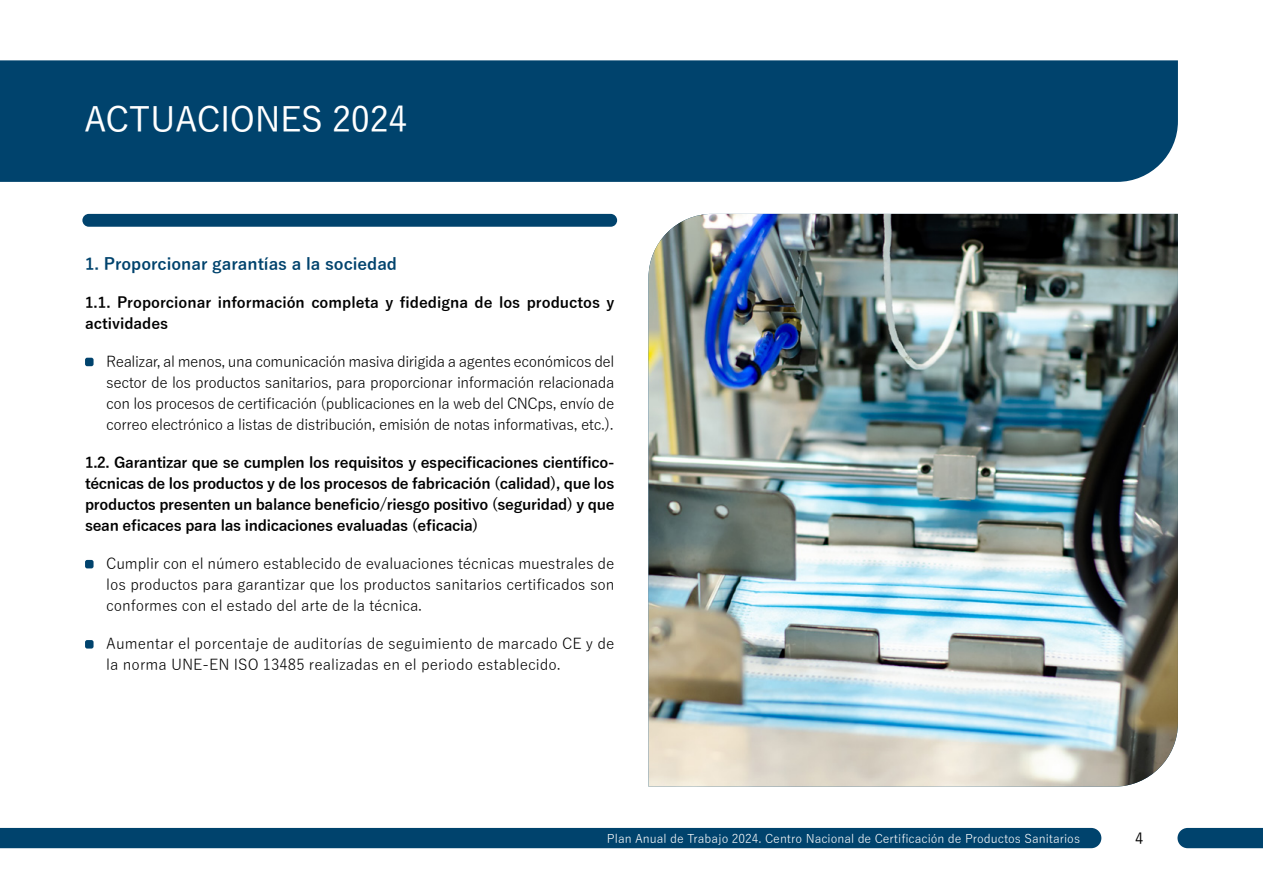
<style>
.page{position:relative;width:1263px;height:893px;background:#fff}
.page>*{position:absolute;margin:0;border:0;box-sizing:border-box;transform-origin:0 0}
.t1{font:500 34.5px "Yu Gothic";letter-spacing:-.01em;color:#fff}
.t2{font:700 16.5px "Yu Gothic";color:#00436d}
.t3{font:15px/21px "Yu Gothic";color:#000;text-align:justify}
.t4{font:700 15px/21px "Yu Gothic";color:#000}
.t5{font:500 15px "Yu Gothic";color:#000}
.t6{font:12px "Yu Gothic";color:#fff}
</style>
<div class="page">
<div style="left:1177px;top:828px;width:86px;height:20px;background:#00436d"></div>
<div style="left:0;top:828px;width:1101px;height:20px;background:#00436d"></div>
<div style="left:0;top:60px;width:1178px;height:122px;background:#00436d"></div>
<div style="left:85px;top:358px;width:9px;height:8px;background:#00436d;border-radius:2px"></div>
<div style="left:85px;top:560px;width:9px;height:8px;background:#00436d;border-radius:2px"></div>
<div style="left:85px;top:640px;width:9px;height:9px;background:#00436d;border-radius:2px"></div>
<img style="left:648px;top:214px;width:530px;height:573px">
<div style="left:82px;top:214px;width:535px;height:13px;background:#00436d;border-radius:6px"></div>
<h1 class="t1" style="left:84px;top:88px;width:325px">ACTUACIONES 2024</h1>
<p class="t2" style="left:85px;top:254px;width:314px">1. Proporcionar garantías a la sociedad</p>
<p class="t4" style="left:85px;top:292px;width:531px">1.1. Proporcionar información completa y fidedigna de los productos y actividades</p>
<p class="t3" style="left:106px;top:349px;width:510px">Realizar, al menos, una comunicación masiva dirigida a agentes económicos del sector de los productos sanitarios, para proporcionar información relacionada con los procesos de certificación (publicaciones en la web del CNCps, envío de correo electrónico a listas de distribución, emisión de notas informativas, etc.).</p>
<p class="t4" style="left:85px;top:452px;width:531px;text-align:justify">1.2. Garantizar que se cumplen los requisitos y especificaciones científico&shy;técnicas de los productos y de los procesos de fabricación (calidad), que los productos presenten un balance beneficio/riesgo positivo (seguridad) y que sean eficaces para las indicaciones evaluadas (eficacia)</p>
<p class="t3" style="left:106px;top:551px;width:510px">Cumplir con el número establecido de evaluaciones técnicas muestrales de los productos para garantizar que los productos sanitarios certificados son conformes con el estado del arte de la técnica.</p>
<p class="t3" style="left:106px;top:631px;width:510px">Aumentar el porcentaje de auditorías de seguimiento de marcado CE y de la norma UNE-EN ISO 13485 realizadas en el periodo establecido.</p>
<p class="t6" style="left:607px;top:827px;width:475px">Plan Anual de Trabajo 2024. Centro Nacional de Certificación de Productos Sanitarios</p>
<p class="t5" style="left:1135px;top:825px;width:10px">4</p>
</div>
